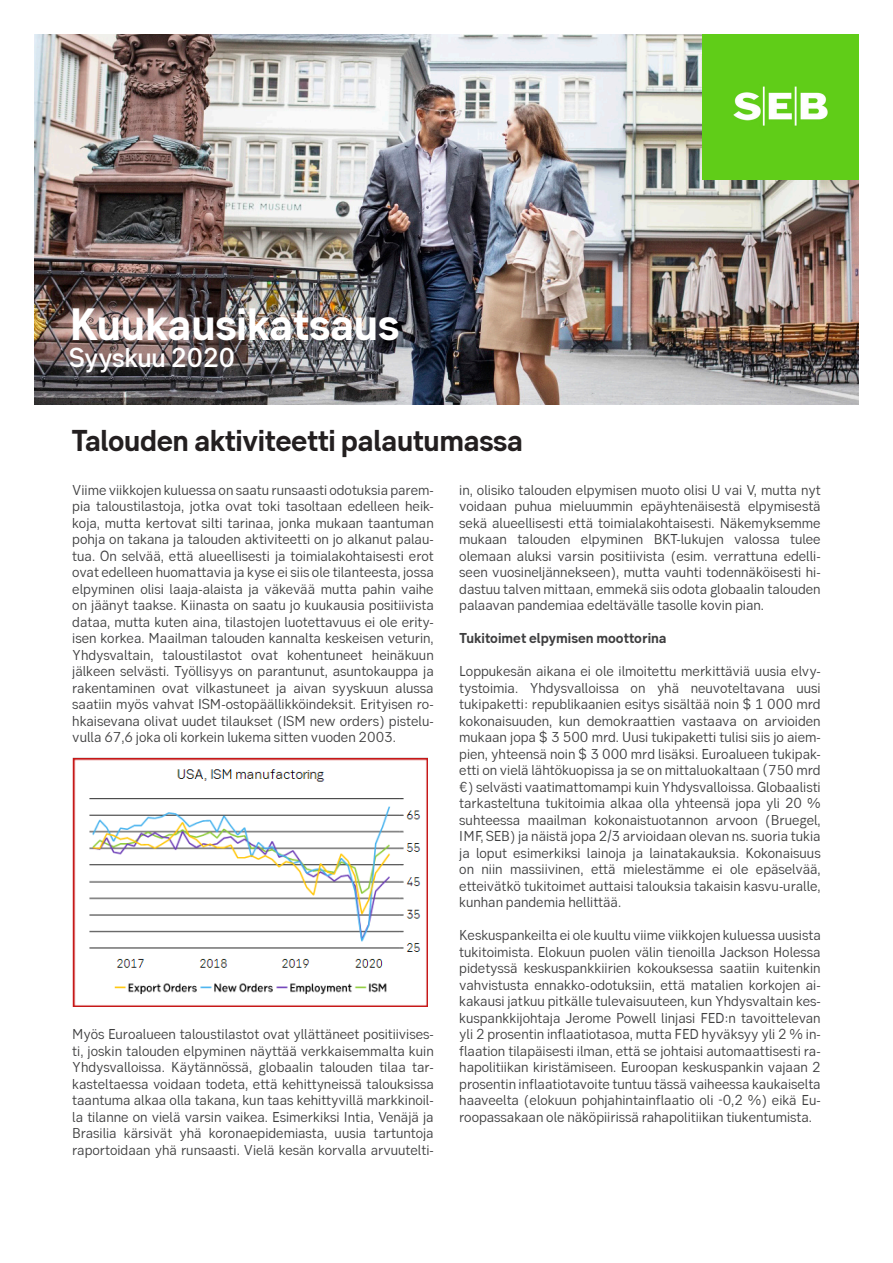
<style>
.page{position:relative;width:893px;height:1263px;background:#fff}
.page>*{position:absolute;margin:0;border:0;box-sizing:border-box;transform-origin:0 0}
.t1{font:700 45px "SEB Sans Serif";letter-spacing:-.01em;color:#fff}
.Rubrik_1{font:700 30px "SEB Sans Serif";letter-spacing:-.015em;color:#231f20}
.t2{font:500 27px "SEB Sans Serif";letter-spacing:-.01em;color:#fff}
.Body_text_9_11{font:14.25px/16.5px "SEB Sans Serif";color:#3e3e3f;text-align:justify}
.Body_text_9_11-2{font:700 14.25px "SEB Sans Serif";color:#3e3e3f}
</style>
<div class="page">
<img style="left:34px;top:34px;width:825px;height:370px">
<img style="left:703px;top:34px;width:156px;height:146px">
<img style="left:72px;top:758px;width:356px;height:249px">
<h1 class="t1" style="left:69px;top:297px;width:331px">Kuukausikatsaus</h1>
<h3 class="t2" style="left:69px;top:341px;width:167px">Syyskuu 2020</h3>
<p class="Rubrik_1" style="left:71px;top:423px;width:453px">Talouden aktiviteetti palautumassa</p>
<p class="Body_text_9_11" style="left:72px;top:481px;width:363px">Viime viikkojen kuluessa on saatu runsaasti odotuksia parem&shy;pia taloustilastoja, jotka ovat toki tasoltaan edelleen heik&shy;koja, mutta kertovat silti tarinaa, jonka mukaan taantuman pohja on takana ja talouden aktiviteetti on jo alkanut palau&shy;tua. On selvää, että alueellisesti ja toimialakohtaisesti erot ovat edelleen huomattavia ja kyse ei siis ole tilanteesta, jossa elpyminen olisi laaja-alaista ja väkevää mutta pahin vaihe on jäänyt taakse. Kiinasta on saatu jo kuukausia positiivista dataa, mutta kuten aina, tilastojen luotettavuus ei ole erity&shy;isen korkea. Maailman talouden kannalta keskeisen veturin, Yhdysvaltain, taloustilastot ovat kohentuneet heinäkuun jälkeen selvästi. Työllisyys on parantunut, asuntokauppa ja rakentaminen ovat vilkastuneet ja aivan syyskuun alussa saatiin myös vahvat ISM-ostopäällikköindeksit. Erityisen ro&shy;hkaisevana olivat uudet tilaukset (ISM new orders) pistelu&shy;vulla 67,6 joka oli korkein lukema sitten vuoden 2003.</p>
<p class="Body_text_9_11" style="left:459px;top:481px;width:363px">in, olisiko talouden elpymisen muoto olisi U vai V, mutta nyt voidaan puhua mieluummin epäyhtenäisestä elpymisestä sekä alueellisesti että toimialakohtaisesti. Näkemyksemme mukaan talouden elpyminen BKT-lukujen valossa tulee olemaan aluksi varsin positiivista (esim. verrattuna edelli&shy;seen vuosineljännekseen), mutta vauhti todennäköisesti hi&shy;dastuu talven mittaan, emmekä siis odota globaalin talouden palaavan pandemiaa edeltävälle tasolle kovin pian.</p>
<p class="Body_text_9_11-2" style="left:459px;top:630px;width:209px">Tukitoimet elpymisen moottorina</p>
<p class="Body_text_9_11" style="left:459px;top:663px;width:363px">Loppukesän aikana ei ole ilmoitettu merkittäviä uusia elvy&shy;tystoimia. Yhdysvalloissa on yhä neuvoteltavana uusi tukipaketti: republikaanien esitys sisältää noin $ 1 000 mrd kokonaisuuden, kun demokraattien vastaava on arvioiden mukaan jopa $ 3 500 mrd. Uusi tukipaketti tulisi siis jo aiem&shy;pien, yhteensä noin $ 3 000 mrd lisäksi. Euroalueen tukipak&shy;etti on vielä lähtökuopissa ja se on mittaluokaltaan (750 mrd €) selvästi vaatimattomampi kuin Yhdysvalloissa. Globaalisti tarkasteltuna tukitoimia alkaa olla yhteensä jopa yli 20 % suhteessa maailman kokonaistuotannon arvoon (Bruegel, IMF, SEB) ja näistä jopa 2/3 arvioidaan olevan ns. suoria tukia ja loput esimerkiksi lainoja ja lainatakauksia. Kokonaisuus on niin massiivinen, että mielestämme ei ole epäselvää, etteivätkö tukitoimet auttaisi talouksia takaisin kasvu-uralle, kunhan pandemia hellittää.</p>
<p class="Body_text_9_11" style="left:459px;top:927px;width:363px">Keskuspankeilta ei ole kuultu viime viikkojen kuluessa uusista tukitoimista. Elokuun puolen välin tienoilla Jackson Holessa pidetyssä keskuspankkiirien kokouksessa saatiin kuitenkin vahvistusta ennakko-odotuksiin, että matalien korkojen ai&shy;kakausi jatkuu pitkälle tulevaisuuteen, kun Yhdysvaltain kes&shy;kuspankkijohtaja Jerome Powell linjasi FED:n tavoittelevan yli 2 prosentin inflaatiotasoa, mutta FED hyväksyy yli 2 % in&shy;flaation tilapäisesti ilman, että se johtaisi automaattisesti ra&shy;hapolitiikan kiristämiseen. Euroopan keskuspankin vajaan 2 prosentin inflaatiotavoite tuntuu tässä vaiheessa kaukaiselta haaveelta (elokuun pohjahintainflaatio oli -0,2 %) eikä Eu&shy;roopassakaan ole näköpiirissä rahapolitiikan tiukentumista.</p>
<p class="Body_text_9_11" style="left:72px;top:1026px;width:363px">Myös Euroalueen taloustilastot ovat yllättäneet positiivises&shy;ti, joskin talouden elpyminen näyttää verkkaisemmalta kuin Yhdysvalloissa. Käytännössä, globaalin talouden tilaa tar&shy;kasteltaessa voidaan todeta, että kehittyneissä talouksissa taantuma alkaa olla takana, kun taas kehittyvillä markkinoil&shy;la tilanne on vielä varsin vaikea. Esimerkiksi Intia, Venäjä ja Brasilia kärsivät yhä koronaepidemiasta, uusia tartuntoja raportoidaan yhä runsaasti. Vielä kesän korvalla arvuutelti-</p>
</div>
